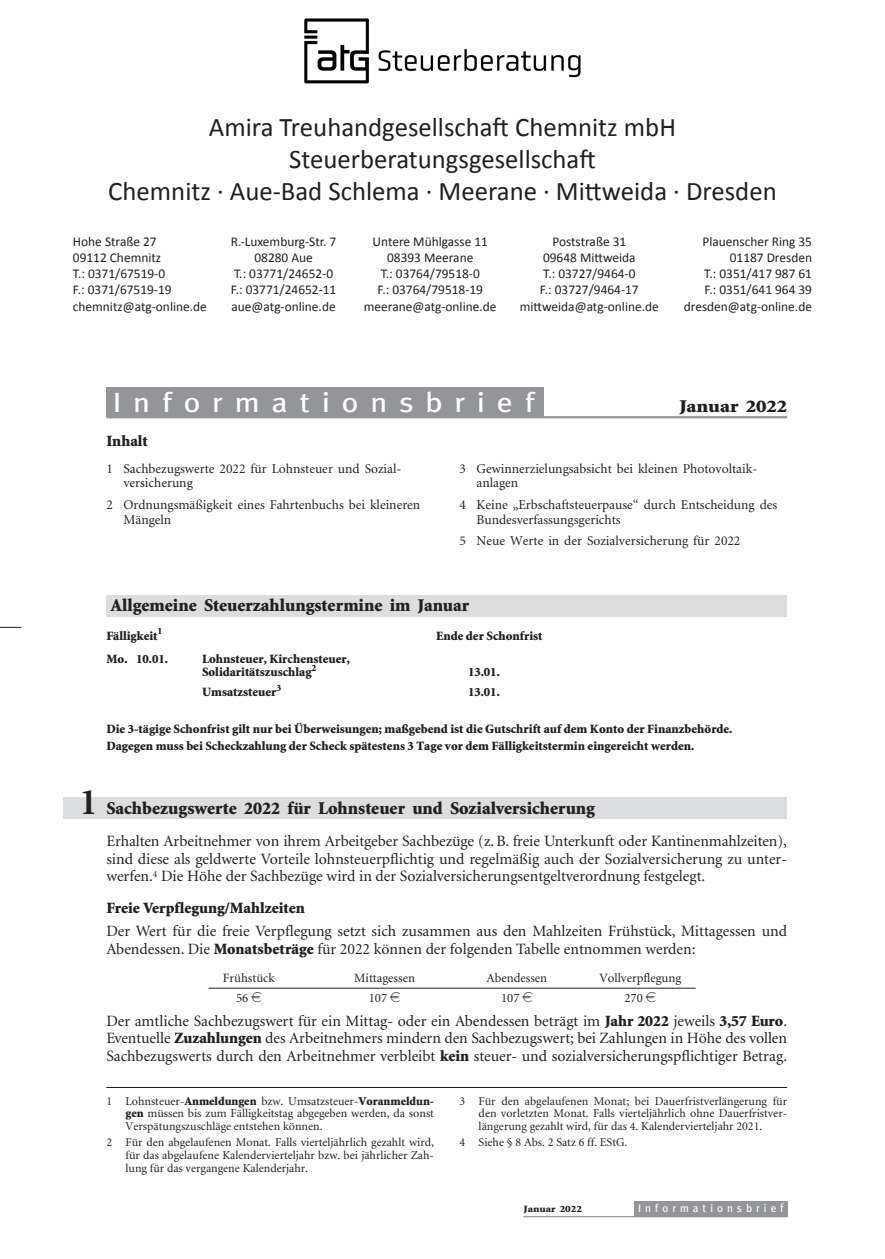
<style>
.page{position:relative;width:885px;height:1259px;background:#fff}
.page>*{position:absolute;margin:0;border:0;box-sizing:border-box;transform-origin:0 0}
.t1{font:27.75px "Meta";letter-spacing:.375em;color:#fff;scale:1.15 1}
.t2{font:26.85px/32.2px "Calibri";color:#231f20;text-align:center}
.t3{font:900 18px "Minion";color:#231f20}
.t4{font:900 18px "Minion";color:#231f20;scale:1.15 1}
.t5{font:15.75px/17.4px "Minion";color:#231f20;text-align:justify}
.t6{font:900 15.75px "Minion";color:#231f20}
.t7{font:13.5px/16.2px "Calibri";color:#231f20;text-align:center}
.t8{font:13.5px/14.2px "Minion";color:#231f20}
.t9{font:900 12.75px/13.5px "Minion";color:#231f20}
.t10{font:12.75px "Minion";color:#231f20}
.t11{font:12px/12.8px "Minion";color:#231f20;text-align:justify}
.t12{font:11.25px "Meta";letter-spacing:.36em;color:#fff}
.t13{font:900 9.75px "Minion";color:#231f20}
.t14{font:900 9.6px "Minion";color:#231f20;scale:1.15 1}
.s1{font-weight:700;font-size:37.5px}
.s2{font-weight:900}
.s3{font-family:"Eurofont"}
.s4{font-size:12px}
</style>
<div class="page">
<img style="left:304px;top:18px;width:277px;height:66px">
<div style="left:634px;top:1200px;width:153px;height:16px;background:#939598"></div>
<hr style="left:523px;top:1216px;width:264px;height:1px;background:#939598">
<hr style="left:106px;top:1087px;width:681px;height:1px;background:#231f20">
<div style="left:106px;top:595px;width:681px;height:22px;background:#dcddde"></div>
<div style="left:64px;top:797px;width:723px;height:22px;background:#dcddde"></div>
<div style="left:106px;top:387px;width:437px;height:30px;background:#939598"></div>
<hr style="left:106px;top:416px;width:681px;height:2px;background:#939598">
<svg style="left:0;top:627px;width:21px;height:1px"></svg>
<hr style="left:208px;top:988px;width:487px;height:1px;background:#231f20">
<h2 class="t2" style="left:108px;top:109px;width:669px">Amira Treuhandgesellschaft Chemnitz mbH<br>Steuerberatungsgesellschaft<br>Chemnitz · Aue-Bad Schlema · Meerane · Mittweida · Dresden</h2>
<p class="t7" style="left:73px;top:233px;width:135px;text-align:left">Hohe Straße 27<br>09112 Chemnitz<br>T.: 0371/67519-0<br>F.: 0371/67519-19 chemnitz@atg-online.de</p>
<p class="t7" style="left:231px;top:233px;width:107px">R.-Luxemburg-Str. 7<br>08280 Aue<br>T.: 03771/24652-0<br>F.: 03771/24652-11 aue@atg-online.de</p>
<p class="t7" style="left:364px;top:233px;width:134px">Untere Mühlgasse 11<br>08393 Meerane<br>T.: 03764/79518-0<br>F.: 03764/79518-19 meerane@atg-online.de</p>
<p class="t7" style="left:520px;top:233px;width:140px">Poststraße 31<br>09648 Mittweida<br>T.: 03727/9464-0<br>F.: 03727/9464-17 mittweida@atg-online.de</p>
<p class="t7" style="left:683px;top:233px;width:130px;text-align:right">Plauenscher Ring 35<br>01187 Dresden<br>T.: 0351/417 987 61<br>F.: 0351/641 964 39 dresden@atg-online.de</p>
<h1 class="t1" style="left:113px;top:386px;width:368px">Informationsbrief</h1>
<p class="t4" style="left:679px;top:399px;width:95px">Januar 2022</p>
<p class="t6" style="left:106px;top:435px;width:43px">Inhalt</p>
<p class="t8" style="left:123px;top:463px;width:279px;text-indent:-17px">1 Sachbezugswerte 2022 für Lohnsteuer und Sozial&shy;versicherung</p>
<p class="t8" style="left:123px;top:499px;width:298px;text-indent:-17px">2 Ordnungsmäßigkeit eines Fahrtenbuchs bei kleineren<br>Mängeln</p>
<p class="t8" style="left:476px;top:463px;width:282px;text-indent:-17px">3 Gewinnerzielungsabsicht bei kleinen Photovoltaik&shy;anlagen</p>
<p class="t8" style="left:476px;top:499px;width:302px;text-indent:-17px">4 Keine „Erbschaftsteuerpause“ durch Entscheidung des<br>Bundesverfassungsgerichts</p>
<p class="t8" style="left:459px;top:535px;width:282px">5 Neue Werte in der Sozialversicherung für 2022</p>
<p class="t3" style="left:111px;top:598px;width:360px">Allgemeine Steuerzahlungstermine im Januar</p>
<p class="t13" style="left:157px;top:626px;width:6px">1</p>
<p class="t9" style="left:106px;top:630px;width:53px">Fälligkeit</p>
<p class="t9" style="left:106px;top:653px;width:63px">Mo. 10.01.</p>
<p class="t9" style="left:202px;top:653px;width:149px">Lohnsteuer, Kirchensteuer,<br>Solidaritätszuschlag<sup>2</sup></p>
<p class="t9" style="left:436px;top:630px;width:108px">Ende der Schonfrist</p>
<p class="t9" style="left:468px;top:666px;width:33px">13.01.</p>
<p class="t9" style="left:202px;top:686px;width:81px">Umsatzsteuer<sup>3</sup></p>
<p class="t9" style="left:468px;top:686px;width:33px">13.01.</p>
<p class="t9" style="left:106px;top:721px;width:627px;line-height:16.6px">Die 3-tägige Schonfrist gilt nur bei Überweisungen; maßgebend ist die Gutschrift auf dem Konto der Finanzbehörde.<br>Dagegen muss bei Scheckzahlung der Scheck spätestens 3 Tage vor dem Fälligkeitstermin eingereicht werden.</p>
<p class="t3" style="left:79px;top:800px;width:517px"><span class="s1">1</span> Sachbezugswerte 2022 für Lohnsteuer und Sozialversicherung</p>
<p class="t5" style="left:106px;top:834px;width:682px">Erhalten Arbeitnehmer von ihrem Arbeitgeber Sachbezüge (z. B. freie Unterkunft oder Kantinenmahlzeiten), sind diese als geldwerte Vorteile lohnsteuerpflichtig und regelmäßig auch der Sozialversicherung zu unter&shy;werfen.<sup>4</sup> Die Höhe der Sachbezüge wird in der Sozialversicherungsentgeltverordnung festgelegt.</p>
<p class="t6" style="left:106px;top:902px;width:200px">Freie Verpflegung/Mahlzeiten</p>
<p class="t5" style="left:106px;top:924px;width:682px">Der Wert für die freie Verpflegung setzt sich zusammen aus den Mahlzeiten Frühstück, Mittagessen und<br>Abendessen. Die <span class="s2">Monatsbeträge</span> für 2022 können der folgenden Tabelle entnommen werden:</p>
<p class="t10" style="left:223px;top:972px;width:53px">Frühstück</p>
<p class="t10" style="left:354px;top:972px;width:62px">Mittagessen</p>
<p class="t10" style="left:486px;top:972px;width:62px">Abendessen</p>
<p class="t10" style="left:599px;top:972px;width:83px">Vollverpflegung</p>
<p class="t10" style="left:236px;top:993px;width:27px">56 <span class="s3">i</span></p>
<p class="t10" style="left:369px;top:993px;width:33px">107 <span class="s3">i</span></p>
<p class="t10" style="left:501px;top:993px;width:33px">107 <span class="s3">i</span></p>
<p class="t10" style="left:624px;top:993px;width:33px">270 <span class="s3">i</span></p>
<p class="t5" style="left:106px;top:1013px;width:682px">Der amtliche Sachbezugswert für ein Mittag- oder ein Abendessen beträgt im <span class="s2">Jahr 2022</span> jeweils <span class="s2">3,57 Euro</span>.<br>Eventuelle <span class="s2">Zuzahlungen</span> des Arbeitnehmers mindern den Sachbezugswert; bei Zahlungen in Höhe des vollen Sachbezugswerts durch den Arbeitnehmer verbleibt <span class="s2">kein</span> steuer- und sozialversicherungspflichtiger Betrag.</p>
<p class="t11" style="left:125px;top:1095px;width:310px;text-indent:-19px">1 Lohnsteuer-<span class="s2">Anmeldungen</span> bzw. Umsatzsteuer-<span class="s2">Voranmeldun&shy;gen</span> müssen bis zum Fälligkeitstag abgegeben werden, da sonst Verspätungszuschläge entstehen können.</p>
<p class="t11" style="left:125px;top:1137px;width:310px;text-indent:-19px">2 Für den abgelaufenen Monat. Falls vierteljährlich gezahlt wird, für das abgelaufene Kalendervierteljahr bzw. bei jährlicher Zah&shy;lung für das vergangene Kalenderjahr.</p>
<p class="t11" style="left:478px;top:1095px;width:310px;text-indent:-19px">3 Für den abgelaufenen Monat; bei Dauerfristverlängerung für den vorletzten Monat. Falls vierteljährlich ohne Dauerfristver&shy;längerung gezahlt wird, für das 4. Kalendervierteljahr 2021.</p>
<p class="t11" style="left:459px;top:1137px;width:169px">4 Siehe § 8 Abs. 2 Satz 6 ff. EStG.</p>
<p class="t14" style="left:523px;top:1205px;width:52px">Januar 2022</p>
<p class="t12" style="left:638px;top:1201px;width:147px">Informationsbrie<span class="s4">f</span></p>
</div>
